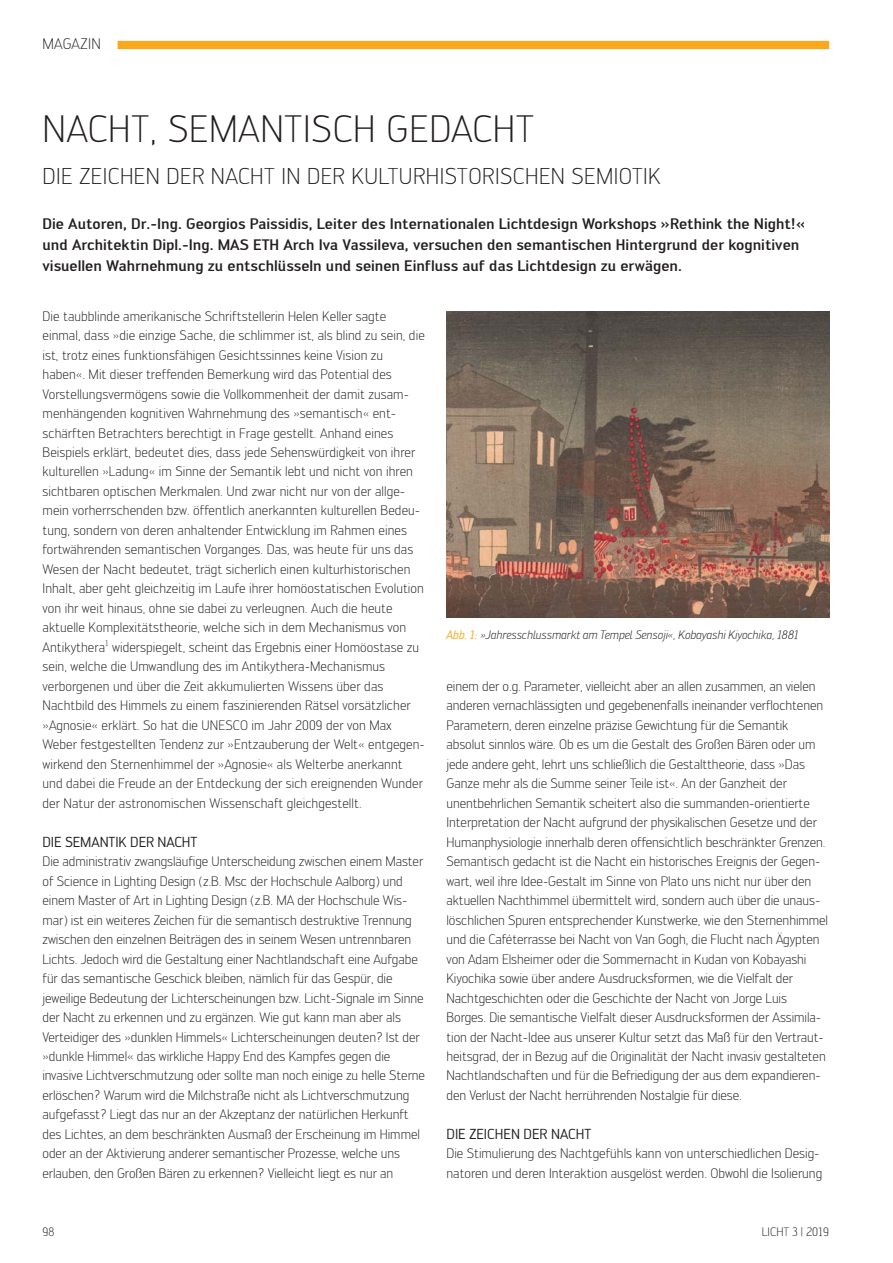
<style>
.page{position:relative;width:893px;height:1263px;background:#fff}
.page>*{position:absolute;margin:0;border:0;box-sizing:border-box;transform-origin:0 0}
.t1{font:300 37.5px "Engel";letter-spacing:.02em;color:#231f20}
.t2{font:300 22.5px "Engel";letter-spacing:.02em;color:#231f20}
.t3{font:500 15px/21px "Engel";color:#231f20}
.t4{font:300 15px "Engel";letter-spacing:.02em;color:#231f20}
.t5{font:14.25px "Engel";letter-spacing:-.005em;color:#231f20}
.t6{font:300 13.5px/19.5px "Engel";letter-spacing:-.005em;color:#231f20}
.t7{font:italic 300 12px "Engel";letter-spacing:-.01em;color:#231f20}
.t8{font:300 12px "Engel";color:#231f20}
.s1{font-weight:400;color:#f9a91b}
</style>
<div class="page">
<div style="left:43px;top:41px;width:786px;height:8px;background:#f9a91b"></div>
<div style="left:26px;top:36px;width:92px;height:14px;background:#fff"></div>
<img style="left:446px;top:311px;width:384px;height:307px">
<p class="t4" style="left:43px;top:35px;width:60px">Magazin</p>
<h1 class="t1" style="left:43px;top:108px;width:493px">NACHT, SEMANTISCH GEDACHT</h1>
<h2 class="t2" style="left:43px;top:163px;width:620px">DIE ZEICHEN DER NACHT IN DER KULTURHISTORISCHEN SEMIOTIK</h2>
<p class="t3" style="left:43px;top:213px;width:764px">Die Autoren, Dr.-Ing. Georgios Paissidis, Leiter des Internationalen Lichtdesign Workshops »Rethink the Night!« und Architektin Dipl.-Ing. MAS ETH Arch Iva Vassileva, versuchen den semantischen Hintergrund der kognitiven visuellen Wahrnehmung zu entschlüsseln und seinen Einfluss auf das Lichtdesign zu erwägen.</p>
<p class="t6" style="left:43px;top:306px;width:384px">Die taubblinde amerikanische Schriftstellerin Helen Keller sagte einmal, dass »die einzige Sache, die schlimmer ist, als blind zu sein, die ist, trotz eines funktionsfähigen Gesichtssinnes keine Vision zu haben«. Mit dieser treffenden Bemerkung wird das Potential des Vorstellungsvermögens sowie die Vollkommenheit der damit zusam&shy;menhängenden kognitiven Wahrnehmung des »semantisch« ent&shy;schärften Betrachters berechtigt in Frage gestellt. Anhand eines Beispiels erklärt, bedeutet dies, dass jede Sehenswürdigkeit von ihrer kulturellen »Ladung« im Sinne der Semantik lebt und nicht von ihren sichtbaren optischen Merkmalen. Und zwar nicht nur von der allge&shy;mein vorherrschenden bzw. öffentlich anerkannten kulturellen Bedeu&shy;tung, sondern von deren anhaltender Entwicklung im Rahmen eines fortwährenden semantischen Vorganges. Das, was heute für uns das Wesen der Nacht bedeutet, trägt sicherlich einen kulturhistorischen Inhalt, aber geht gleichzeitig im Laufe ihrer homöostatischen Evolution von ihr weit hinaus, ohne sie dabei zu verleugnen. Auch die heute aktuelle Komplexitätstheorie, welche sich in dem Mechanismus von Antikythera<sup>1</sup> widerspiegelt, scheint das Ergebnis einer Homöostase zu sein, welche die Umwandlung des im Antikythera-Mechanismus verborgenen und über die Zeit akkumulierten Wissens über das Nachtbild des Himmels zu einem faszinierenden Rätsel vorsätzlicher »Agnosie« erklärt. So hat die UNESCO im Jahr 2009 der von Max Weber festgestellten Tendenz zur »Entzauberung der Welt« entgegen&shy;wirkend den Sternenhimmel der »Agnosie« als Welterbe anerkannt und dabei die Freude an der Entdeckung der sich ereignenden Wunder der Natur der astronomischen Wissenschaft gleichgestellt.</p>
<p class="t5" style="left:43px;top:833px;width:156px">DIE SEMANTIK DER NACHT</p>
<p class="t6" style="left:43px;top:852px;width:384px">Die administrativ zwangsläufige Unterscheidung zwischen einem Master of Science in Lighting Design (z.B. Msc der Hochschule Aalborg) und einem Master of Art in Lighting Design (z.B. MA der Hochschule Wis&shy;mar) ist ein weiteres Zeichen für die semantisch destruktive Trennung zwischen den einzelnen Beiträgen des in seinem Wesen untrennbaren Lichts. Jedoch wird die Gestaltung einer Nachtlandschaft eine Aufgabe für das semantische Geschick bleiben, nämlich für das Gespür, die jeweilige Bedeutung der Lichterscheinungen bzw. Licht-Signale im Sinne der Nacht zu erkennen und zu ergänzen. Wie gut kann man aber als Verteidiger des »dunklen Himmels« Lichterscheinungen deuten? Ist der »dunkle Himmel« das wirkliche Happy End des Kampfes gegen die invasive Lichtverschmutzung oder sollte man noch einige zu helle Sterne erlöschen? Warum wird die Milchstraße nicht als Lichtverschmutzung aufgefasst? Liegt das nur an der Akzeptanz der natürlichen Herkunft des Lichtes, an dem beschränkten Ausmaß der Erscheinung im Himmel oder an der Aktivierung anderer semantischer Prozesse, welche uns erlauben, den Großen Bären zu erkennen? Vielleicht liegt es nur an</p>
<p class="t7" style="left:446px;top:628px;width:353px"><span class="s1">Abb. 1:</span> »Jahresschlussmarkt am Tempel Sensoji«, Kobayashi Kiyochika, 1881</p>
<p class="t6" style="left:446px;top:676px;width:383px">einem der o.g. Parameter, vielleicht aber an allen zusammen, an vielen anderen vernachlässigten und gegebenenfalls ineinander verflochtenen Parametern, deren einzelne präzise Gewichtung für die Semantik absolut sinnlos wäre. Ob es um die Gestalt des Großen Bären oder um jede andere geht, lehrt uns schließlich die Gestalttheorie, dass »Das Ganze mehr als die Summe seiner Teile ist«. An der Ganzheit der unentbehrlichen Semantik scheitert also die summanden-orientierte Interpretation der Nacht aufgrund der physikalischen Gesetze und der Humanphysiologie innerhalb deren offensichtlich beschränkter Grenzen.<br>Semantisch gedacht ist die Nacht ein historisches Ereignis der Gegen&shy;wart, weil ihre Idee-Gestalt im Sinne von Plato uns nicht nur über den aktuellen Nachthimmel übermittelt wird, sondern auch über die unaus&shy;löschlichen Spuren entsprechender Kunstwerke, wie den Sternenhimmel und die Caféterrasse bei Nacht von Van Gogh, die Flucht nach Ägypten von Adam Elsheimer oder die Sommernacht in Kudan von Kobayashi Kiyochika sowie über andere Ausdrucksformen, wie die Vielfalt der Nachtgeschichten oder die Geschichte der Nacht von Jorge Luis Borges. Die semantische Vielfalt dieser Ausdrucksformen der Assimila&shy;tion der Nacht-Idee aus unserer Kultur setzt das Maß für den Vertraut&shy;heitsgrad, der in Bezug auf die Originalität der Nacht invasiv gestalteten Nachtlandschaften und für die Befriedigung der aus dem expandieren&shy;den Verlust der Nacht herrührenden Nostalgie für diese.</p>
<p class="t5" style="left:446px;top:1126px;width:146px">DIE ZEICHEN DER NACHT</p>
<p class="t6" style="left:446px;top:1144px;width:377px">Die Stimulierung des Nachtgefühls kann von unterschiedlichen Desig&shy;natoren und deren Interaktion ausgelöst werden. Obwohl die Isolierung</p>
<p class="t8" style="left:43px;top:1225px;width:13px">98</p>
<p class="t8" style="left:762px;top:1225px;width:69px">LICHT 3 | 2019</p>
</div>
